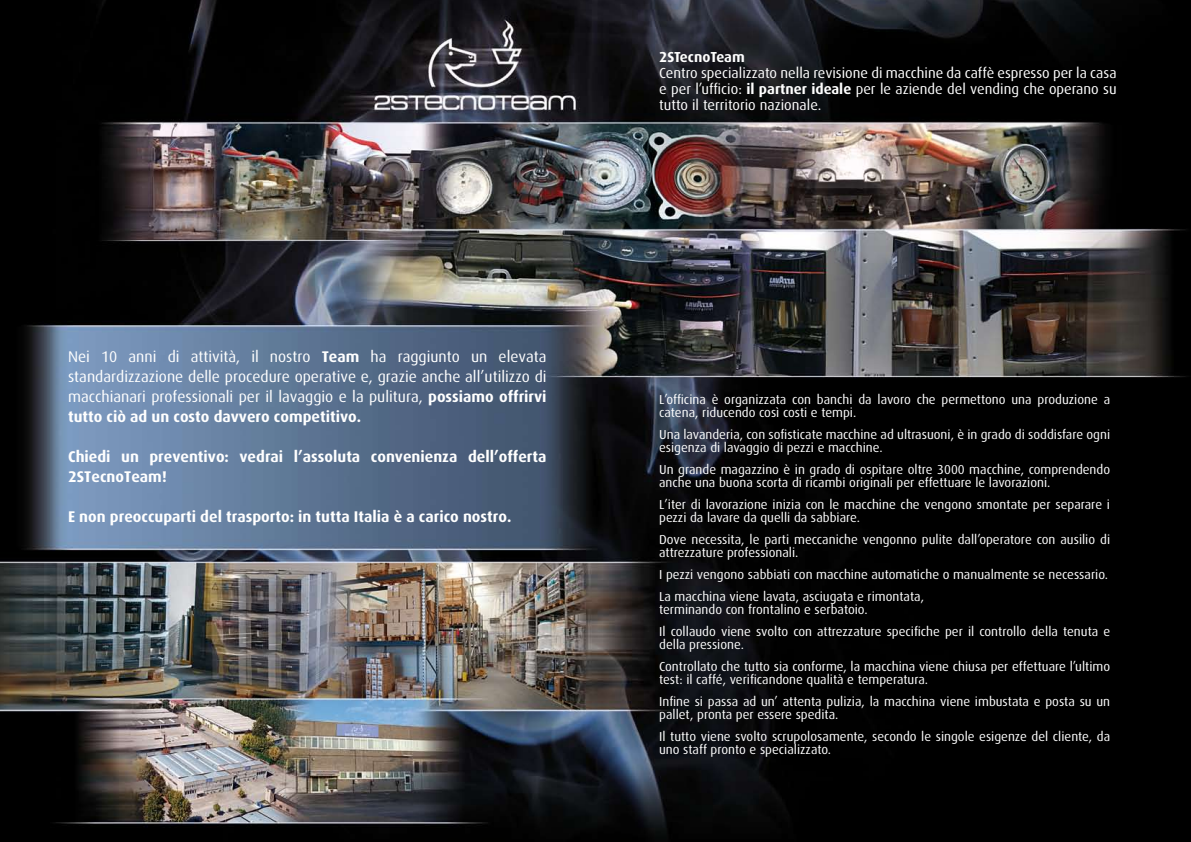
<style>
.page{position:relative;width:1191px;height:842px;background:#fff}
.page>*{position:absolute;margin:0;border:0;box-sizing:border-box;transform-origin:0 0}
.t1{font:15.5px/20px "Dax";color:#fff;text-align:justify}
.t2{font:700 15.5px/20px "Dax";color:#fff}
.t3{font:14.5px/16px "Dax";color:#fff;text-align:justify}
.t4{font:700 14.5px "Dax";color:#fff}
.t5{font:13px/13px "Dax";color:#fff}
.s1{font-weight:700}
</style>
<div class="page">
<img style="left:0;top:0;width:1191px;height:842px">
<p class="t1" style="left:68px;top:347px;width:480px">Nei 10 anni di attività, il nostro <span class="s1">Team</span> ha raggiunto un elevata standardizzazione delle procedure operative e, grazie anche all’utilizzo di macchianari professionali per il lavaggio e la pulitura, <span class="s1">possiamo offrirvi tutto ciò ad un costo davvero competitivo.</span></p>
<p class="t2" style="left:68px;top:447px;width:480px">Chiedi un preventivo: vedrai l’assoluta convenienza dell’offerta<br>2STecnoTeam!</p>
<p class="t2" style="left:68px;top:507px;width:445px">E non preoccuparti del trasporto: in tutta Italia è a carico nostro.</p>
<p class="t4" style="left:659px;top:48px;width:87px">2STecnoTeam</p>
<p class="t3" style="left:659px;top:65px;width:459px">Centro specializzato nella revisione di macchine da caffè espresso per la casa e per l’ufficio: <span class="s1">il partner ideale</span> per le aziende del vending che operano su tutto il territorio nazionale.</p>
<p class="t5" style="left:659px;top:393px;width:452px">L’officina è organizzata con banchi da lavoro che permettono una produzione a catena, riducendo così costi e tempi.</p>
<p class="t5" style="left:659px;top:428px;width:452px">Una lavanderia, con sofisticate macchine ad ultrasuoni, è in grado di soddisfare ogni esigenza di lavaggio di pezzi e macchine.</p>
<p class="t5" style="left:659px;top:463px;width:452px">Un grande magazzino è in grado di ospitare oltre 3000 macchine, comprendendo anche una buona scorta di ricambi originali per effettuare le lavorazioni.</p>
<p class="t5" style="left:659px;top:498px;width:452px">L’iter di lavorazione inizia con le macchine che vengono smontate per separare i pezzi da lavare da quelli da sabbiare.</p>
<p class="t5" style="left:659px;top:533px;width:452px">Dove necessita, le parti meccaniche vengonno pulite dall’operatore con ausilio di attrezzature professionali.</p>
<p class="t5" style="left:659px;top:564px;width:450px;line-height:22px">I pezzi vengono sabbiati con macchine automatiche o manualmente se necessario.<br>La macchina viene lavata, asciugata e rimontata,</p>
<p class="t5" style="left:659px;top:599px;width:452px;line-height:22px">terminando con frontalino e serbatoio.<br>Il collaudo viene svolto con attrezzature specifiche per il controllo della tenuta e</p>
<p class="t5" style="left:659px;top:634px;width:452px;line-height:22px">della pressione.<br>Controllato che tutto sia conforme, la macchina viene chiusa per effettuare l’ultimo</p>
<p class="t5" style="left:659px;top:669px;width:452px;line-height:22px">test: il caffé, verificandone qualità e temperatura.<br>Infine si passa ad un’ attenta pulizia, la macchina viene imbustata e posta su un</p>
<p class="t5" style="left:659px;top:704px;width:452px;line-height:22px">pallet, pronta per essere spedita.<br>Il tutto viene svolto scrupolosamente, secondo le singole esigenze del cliente, da</p>
<p class="t5" style="left:659px;top:743px;width:173px">uno staff pronto e specializzato.</p>
</div>
